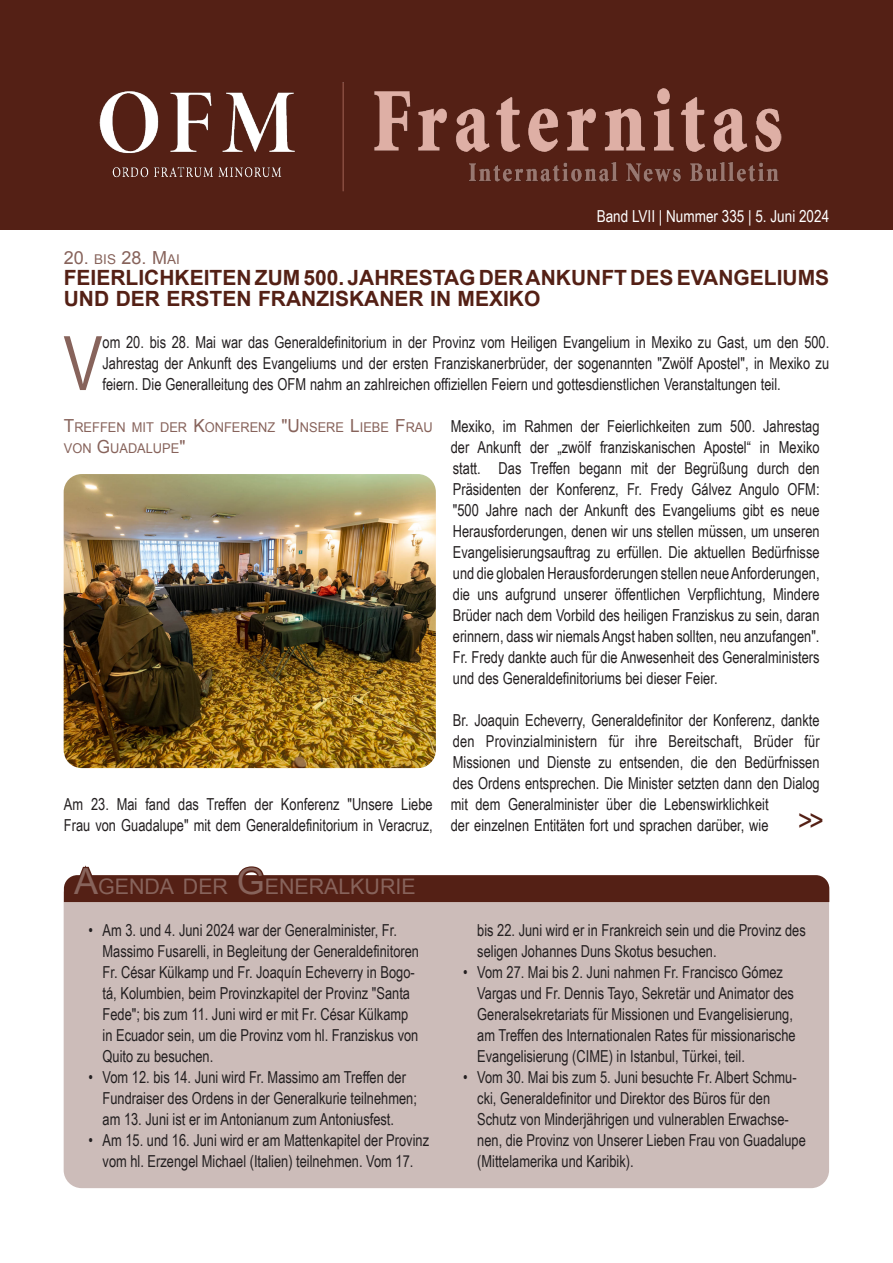
<style>
.page{position:relative;width:893px;height:1263px;background:#fff}
.page>*{position:absolute;margin:0;border:0;box-sizing:border-box;transform-origin:0 0}
.Titolo{font:75.15px "Arial Narrow";color:#87635b;scale:.95 1}
.Testo_sinEspacio{font:30px "Arial Narrow";color:#542015}
.Titolo_piccolo{font:21.3px "Arial";color:#87635b}
.Titolo-2{font:700 21px/21px "Arial";color:#542015}
.Titolo_piccolo-2{font:18px "Arial";color:#87635b}
.Titolo-3{font:16.5px/21px "Arial Narrow";color:#231f20;scale:.95 1}
.t1{font:16.5px "Arial Narrow";color:#fff}
.Titolo_piccolo-3{font:13.5px/21px "Arial";color:#87635b;scale:.95 1}
.s1{font-size:13.5px}
.s2{font-size:18px}
.s3{font-size:36px;color:#542015}
</style>
<div class="page">
<div style="left:0;top:0;width:893px;height:230px;background:#542015"></div>
<img style="left:99px;top:82px;width:683px;height:110px">
<div style="left:64px;top:902px;width:765px;height:286px;background:#ccbcb9"></div>
<div style="left:64px;top:875px;width:765px;height:27px;background:#542015"></div>
<img style="left:64px;top:474px;width:372px;height:294px">
<p class="t1" style="left:597px;top:204px;width:234px">Band LVII | Nummer 335 | 5. Juni 2024</p>
<p class="Titolo_piccolo-2" style="left:64px;top:246px;width:118px">20. <span class="s1">BIS</span> 28. M<span class="s1">AI</span></p>
<p class="Titolo-2" style="left:64px;top:268px;width:767px">FEIERLICHKEITEN ZUM 500. JAHRESTAG DER ANKUNFT DES EVANGELIUMS<br>UND DER ERSTEN FRANZISKANER IN MEXIKO</p>
<p class="Titolo" style="left:64px;top:308px;width:43px">V</p>
<p class="Titolo-3" style="left:103px;top:331px;width:766px;text-align:justify">om 20. bis 28. Mai war das Generaldefinitorium in der Provinz vom Heiligen Evangelium in Mexiko zu Gast, um den 500.<br>Jahrestag der Ankunft des Evangeliums und der ersten Franziskanerbrüder, der sogenannten "Zwölf Apostel", in Mexiko zu feiern. Die Generalleitung des OFM nahm an zahlreichen offiziellen Feiern und gottesdienstlichen Veranstaltungen teil.</p>
<p class="Titolo_piccolo-3" style="left:64px;top:417px;width:390px"><span class="s2">T</span>REFFEN MIT DER <span class="s2">K</span>ONFERENZ <span class="s2">"U</span> NSERE <span class="s2">L</span>IEBE <span class="s2">F</span>RAU<br>VON <span class="s2">G</span>UADALUPE<span class="s2">"</span></p>
<p class="Titolo-3" style="left:64px;top:793px;width:390px">Am 23. Mai fand das Treffen der Konferenz "Unsere Liebe<br>Frau von Guadalupe" mit dem Generaldefinitorium in Veracruz,</p>
<p class="Titolo_piccolo" style="left:74px;top:873px;width:343px"><span class="s3">A</span>GENDA DER <span class="s3">G</span>ENERALKURIE</p>
<p class="Titolo-3" style="left:103px;top:919px;width:335px;text-indent:-14px">• Am 3. und 4. Juni 2024 war der Generalminister, Fr.<br>Massimo Fusarelli, in Begleitung der Generaldefinitoren Fr. César Külkamp und Fr. Joaquín Echeverry in Bogo&shy;tá, Kolumbien, beim Provinzkapitel der Provinz "Santa Fede"; bis zum 11. Juni wird er mit Fr. César Külkamp in Ecuador sein, um die Provinz vom hl. Franziskus von Quito zu besuchen.</p>
<p class="Titolo-3" style="left:103px;top:1066px;width:332px;text-indent:-14px">• Vom 12. bis 14. Juni wird Fr. Massimo am Treffen der<br>Fundraiser des Ordens in der Generalkurie teilnehmen; am 13. Juni ist er im Antonianum zum Antoniusfest.</p>
<p class="Titolo-3" style="left:88px;top:1129px;width:360px;text-align:center">• Am 15. und 16. Juni wird er am Mattenkapitel der Provinz vom hl. Erzengel Michael (Italien) teilnehmen. Vom 17.</p>
<p class="Titolo-3" style="left:451px;top:415px;width:390px;text-align:justify">Mexiko, im Rahmen der Feierlichkeiten zum 500. Jahrestag der Ankunft der „zwölf franziskanischen Apostel“ in Mexiko statt. Das Treffen begann mit der Begrüßung durch den Präsidenten der Konferenz, Fr. Fredy Gálvez Angulo OFM: "500 Jahre nach der Ankunft des Evangeliums gibt es neue Herausforderungen, denen wir uns stellen müssen, um unseren Evangelisierungsauftrag zu erfüllen. Die aktuellen Bedürfnisse und die globalen Herausforderungen stellen neue Anforderungen, die uns aufgrund unserer öffentlichen Verpflichtung, Mindere Brüder nach dem Vorbild des heiligen Franziskus zu sein, daran erinnern, dass wir niemals Angst haben sollten, neu anzufangen".<br>Fr. Fredy dankte auch für die Anwesenheit des Generalministers und des Generaldefinitoriums bei dieser Feier.</p>
<p class="Titolo-3" style="left:451px;top:709px;width:390px">Br. Joaquin Echeverry, Generaldefinitor der Konferenz, dankte den Provinzialministern für ihre Bereitschaft, Brüder für Missionen und Dienste zu entsenden, die den Bedürfnissen des Ordens entsprechen. Die Minister setzten dann den Dialog mit dem Generalminister über die Lebenswirklichkeit<br>der einzelnen Entitäten fort und sprachen darüber, wie</p>
<p class="Testo_sinEspacio" style="left:798px;top:798px;width:27px">&gt;&gt;</p>
<p class="Titolo-3" style="left:477px;top:919px;width:347px">bis 22. Juni wird er in Frankreich sein und die Provinz des seligen Johannes Duns Skotus besuchen.</p>
<p class="Titolo-3" style="left:477px;top:961px;width:337px;text-indent:-14px">• Vom 27. Mai bis 2. Juni nahmen Fr. Francisco Gómez Vargas und Fr. Dennis Tayo, Sekretär und Animator des Generalsekretariats für Missionen und Evangelisierung, am Treffen des Internationalen Rates für missionarische Evangelisierung (CIME) in Istanbul, Türkei, teil.</p>
<p class="Titolo-3" style="left:477px;top:1066px;width:347px;text-indent:-14px">• Vom 30. Mai bis zum 5. Juni besuchte Fr. Albert Schmu&shy;cki, Generaldefinitor und Direktor des Büros für den Schutz von Minderjährigen und vulnerablen Erwachse&shy;nen, die Provinz von Unserer Lieben Frau von Guadalupe (Mittelamerika und Karibik).</p>
</div>
